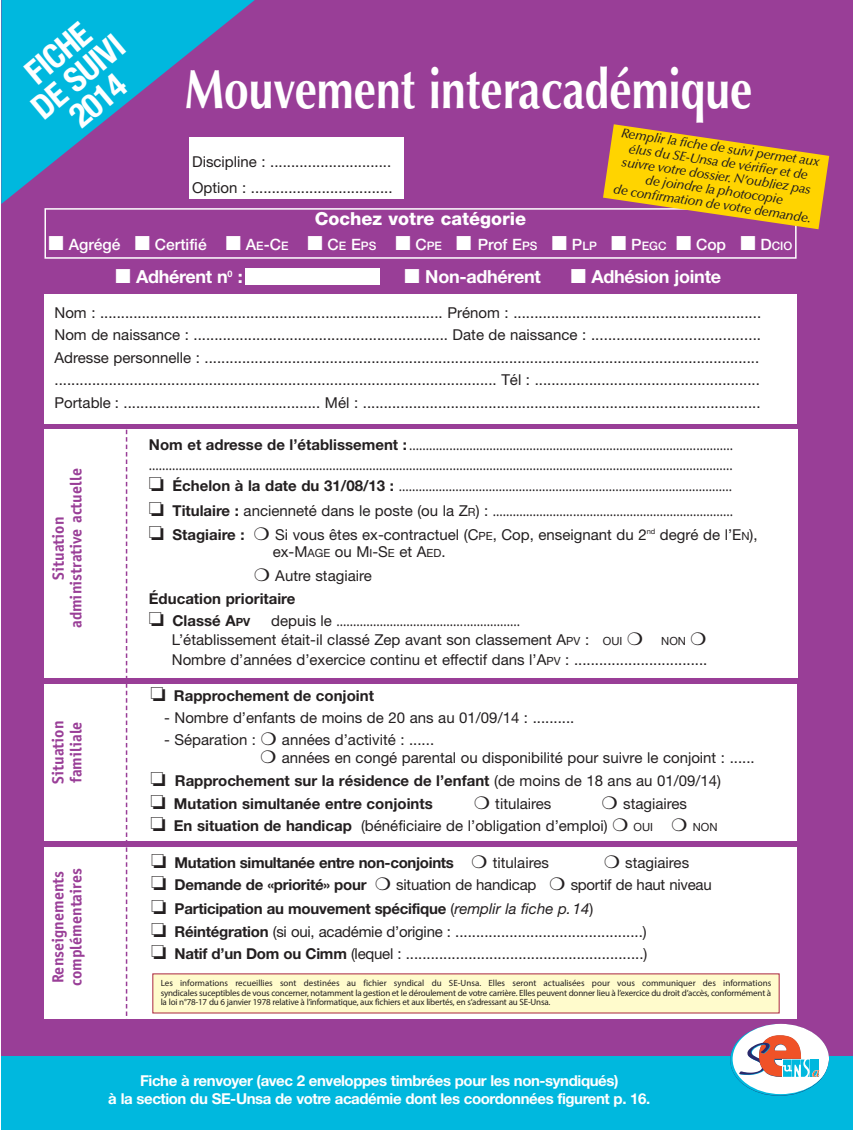
<style>
.page{position:relative;width:853px;height:1130px;background:#fff}
.page>*{position:absolute;margin:0;border:0;box-sizing:border-box;transform-origin:0 0}
.t1{font:700 55.35px "Optima LT Std";color:#fff;scale:.8 1}
.t2{font:700 condensed 33.75px/30.9px "Helvetica Neue";color:#fff;text-align:center}
.t3{font:700 21px "Helvetica Neue";color:#fff}
.t4{font:800 18px "Helvetica Neue";color:#fff}
.t5{font:700 18px "Helvetica Neue";letter-spacing:-.015em;color:#fff}
.t6{font:700 16.05px/17.7px "Officina Sans";color:#993e97}
.t7{font:500 15.6px "Helvetica Neue";color:#fff}
.t8{font:15px/22.5px "Helvetica Neue";color:#231f20}
.t9{font:15px/19.4px "Sabon";color:#231f20;scale:.8 1}
.t10{font:700 15px/22.6px "Helvetica Neue";color:#231f20}
.t11{font:700 15px/18px "Helvetica Neue";letter-spacing:-.03em;color:#fff;text-align:center}
.t12{font:700 15px "Helvetica Neue";letter-spacing:-.02em;color:#231f20}
.t13{font:italic 500 13.05px/14.2px "Optima LT Std";color:#231f20;text-align:center}
.t14{font:9px/9.8px "Myriad Pro";letter-spacing:-.02em;color:#231f20;text-align:justify}
.s1{font-size:11.7px}
.s2{font-size:18px}
.s3{font-family:"Helvetica Neue";font-weight:700}
.s4{font-family:"Helvetica Neue"}
.s5{font-family:"Helvetica Neue";font-size:11.25px}
.s6{font-weight:700}
.s7{font-size:11.25px}
.s8{font-weight:400}
.s9{font-style:italic}
</style>
<div class="page">
<div style="left:2px;top:0;width:850px;height:1129px;background:#993e97"></div>
<div style="left:44px;top:208px;width:752px;height:51px;border:2px solid #fff"></div>
<div style="left:44px;top:294px;width:753px;height:130px;background:#fff"></div>
<div style="left:44px;top:429px;width:115px;height:238px;background:#fff"></div>
<div style="left:149px;top:429px;width:648px;height:255px;background:#fff"></div>
<div style="left:149px;top:678px;width:647px;height:170px;background:#fff"></div>
<div style="left:44px;top:667px;width:105px;height:169px;background:#fff"></div>
<div style="left:151px;top:847px;width:645px;height:171px;background:#fff"></div>
<div style="left:189px;top:137px;width:215px;height:62px;background:#fff"></div>
<div style="left:44px;top:835px;width:107px;height:183px;background:#fff"></div>
<svg style="left:602px;top:124px;width:226px;height:105px"></svg>
<div style="left:2px;top:1056px;width:850px;height:73px;background:#00b8de"></div>
<svg style="left:730px;top:1024px;width:97px;height:71px"></svg>
<div style="left:732px;top:1023px;width:96px;height:70px;background:#fff;border-radius:50%"></div>
<svg style="left:738px;top:1034px;width:81px;height:44px"></svg>
<svg style="left:1px;top:0;width:254px;height:204px"></svg>
<div style="left:2px;top:840px;width:850px;height:6px;background:#993e97"></div>
<div style="left:20px;top:677px;width:832px;height:6px;background:#993e97"></div>
<div style="left:153px;top:973px;width:625px;height:39px;background:#fffbcc"></div>
<svg style="left:126px;top:429px;width:1px;height:590px"></svg>
<div style="left:245px;top:268px;width:134px;height:16px;background:#fff"></div>
<h2 class="t2" style="left:8px;top:78px;width:111px;rotate:-40deg">FICHE<br>DE SUIVI<br>2014</h2>
<h1 class="t1" style="left:185px;top:61px;width:710px">Mouvement interacadémique</h1>
<p class="t13" style="left:622px;top:127px;width:202px;rotate:8deg">Remplir la fiche de suivi permet aux élus du SE-Unsa de vérifier et de suivre votre dossier. N’oubliez pas de joindre la photocopie<br>de confirmation de votre demande.</p>
<p class="t8" style="left:192px;top:151px;width:202px;line-height:25.5px">Discipline : .............................<br>Option : ..................................</p>
<p class="t4" style="left:315px;top:212px;width:213px">Cochez votre catégorie</p>
<p class="t7" style="left:49px;top:238px;width:745px">■ Agrégé ■ Certifié ■ A<span class="s1">E</span>-C<span class="s1">E</span> ■ C<span class="s1">E</span> E<span class="s1">PS</span> ■ C<span class="s1">PE</span> ■ Prof E<span class="s1">PS</span> ■ P<span class="s1">LP</span> ■ P<span class="s1">EGC</span> ■ Cop ■ D<span class="s1">CIO</span></p>
<h3 class="t3" style="left:115px;top:268px;width:426px">■ <span class="s2">Adhérent n</span><sup>0</sup> <span class="s2">:</span> ........................ ■ <span class="s2">Non-adhérent</span></h3>
<p class="t5" style="left:570px;top:270px;width:152px">■ Adhésion jointe</p>
<p class="t8" style="left:54px;top:303px;width:708px">Nom : .................................................................................. Prénom : ...........................................................<br>Nom de naissance : ............................................................. Date de naissance : ........................................<br>Adresse personnelle : ..................................................................................................................................... .......................................................................................................... Tél : ......................................................<br>Portable : ............................................... Mél : ...............................................................................................</p>
<p class="t6" style="left:51px;top:628px;width:161px;text-align:center;rotate:-90deg">Situation administrative actuelle</p>
<p class="t6" style="left:51px;top:783px;width:65px;rotate:-90deg">Situation familiale</p>
<p class="t6" style="left:51px;top:985px;width:119px;rotate:-90deg">Renseignements complémentaires</p>
<p class="t9" style="left:149px;top:436px;width:731px"><span class="s3">Nom et adresse de l’établissement :</span> ................................................................................................. ...............................................................................................................................................................................</p>
<p class="t9" style="left:149px;top:474px;width:731px;line-height:25.2px">❏ <span class="s3">Échelon à la date du 31/08/13 :</span> .................................................................................................... ❏ <span class="s3">Titulaire :</span> <span class="s4">ancienneté dans le poste (ou la Z</span><span class="s5">R</span><span class="s4">) :</span> ........................................................................</p>
<p class="t8" style="left:273px;top:527px;width:486px;line-height:17.1px;text-indent:-124px">❏ <span class="s6">Stagiaire :</span> ❍ Si vous êtes ex-contractuel (C<span class="s7">PE</span>, Cop, enseignant du 2<sup>nd</sup> degré de l’E<span class="s7">N</span>), ex-M<span class="s7">AGE</span> ou M<span class="s7">I</span>-S<span class="s7">E</span> et A<span class="s7">ED</span>.</p>
<p class="t10" style="left:149px;top:565px;width:224px;text-indent:105px">❍ <span class="s8">Autre stagiaire<br></span>Éducation prioritaire<br>❏ Classé A<span class="s7">PV</span></p>
<p class="t9" style="left:271px;top:612px;width:312px"><span class="s4">depuis le</span> .......................................................</p>
<p class="t8" style="left:172px;top:631px;width:537px;line-height:19.5px">L’établissement était-il classé Zep avant son classement A<span class="s7">PV</span> : <span class="s7">OUI</span> ❍ <span class="s7">NON</span> ❍<br>Nombre d’années d’exercice continu et effectif dans l’A<span class="s7">PV</span> : ................................</p>
<p class="t10" style="left:150px;top:685px;width:225px">❏ Rapprochement de conjoint</p>
<p class="t8" style="left:164px;top:707px;width:411px">- Nombre d’enfants de moins de 20 ans au 01/09/14 : ..........</p>
<p class="t8" style="left:260px;top:732px;width:495px;line-height:18px;text-indent:-96px">- Séparation : ❍ années d’activité : ......<br>❍ années en congé parental ou disponibilité pour suivre le conjoint : ......</p>
<p class="t10" style="left:150px;top:771px;width:572px;line-height:22.2px">❏ Rapprochement sur la résidence de l’enfant <span class="s8">(de moins de 18 ans au 01/09/14) </span>❏ Mutation simultanée entre conjoints</p>
<p class="t8" style="left:150px;top:793px;width:568px;text-indent:451px">❍ stagiaires<br>❏ <span class="s6">En situation de handicap</span> (bénéficiaire de l’obligation d’emploi) ❍ <span class="s7">OUI</span> ❍ <span class="s7">NON</span></p>
<p class="t8" style="left:474px;top:793px;width:79px">❍ titulaires</p>
<p class="t12" style="left:151px;top:856px;width:399px">❏ Mutation simultanée entre non-conjoints ❍ <span class="s8">titulaires</span></p>
<p class="t8" style="left:151px;top:852px;width:562px;text-indent:453px">❍ stagiaires<br>❏ <span class="s6">Demande de «priorité» pour</span> ❍ situation de handicap ❍ sportif de haut niveau</p>
<p class="t8" style="left:151px;top:899px;width:497px">❏ <span class="s6">Participation au mouvement spécifique</span> (<span class="s9">remplir la fiche p.14</span>)<br>❏ <span class="s6">Réintégration</span> (si oui, académie d’origine : .............................................) ❏ <span class="s6">Natif d’un Dom ou Cimm</span> (lequel : .........................................................)</p>
<p class="t14" style="left:161px;top:978px;width:612px">Les informations recueillies sont destinées au fichier syndical du SE-Unsa. Elles seront actualisées pour vous communiquer des informations syndicales suceptibles de vous concerner, notamment la gestion et le déroulement de votre carrière. Elles peuvent donner lieu à l’exercice du droit d’accès, conformément à la loi n°78-17 du 6 janvier 1978 relative à l’informatique, aux fichiers et aux libertés, en s’adressant au SE-Unsa.</p>
<p class="t11" style="left:108px;top:1072px;width:543px">Fiche à renvoyer (avec 2 enveloppes timbrées pour les non-syndiqués)<br>à la section du SE-Unsa de votre académie dont les coordonnées figurent p. 16.</p>
</div>
